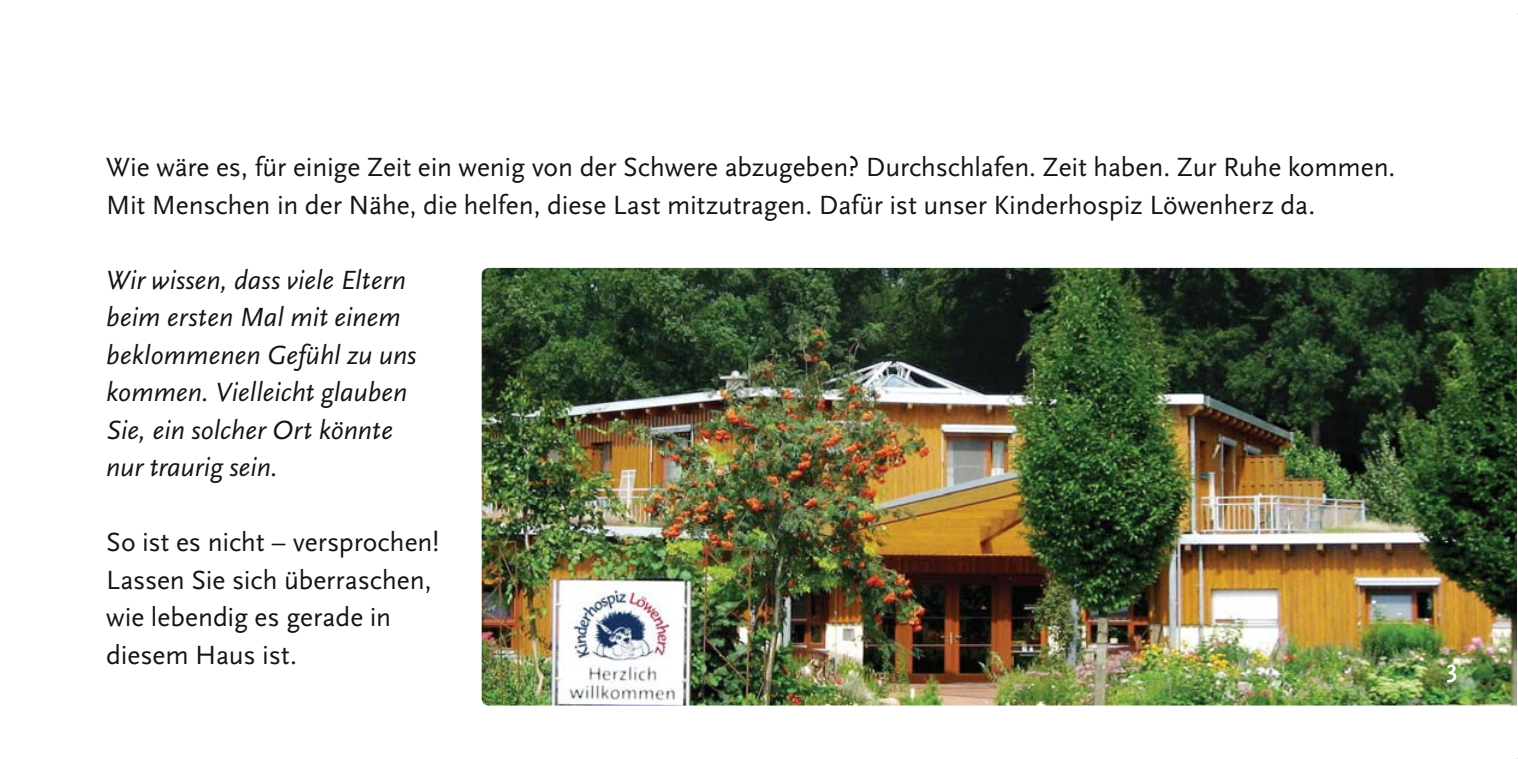
<style>
.page{position:relative;width:1518px;height:773px;background:#fff}
.page>*{position:absolute;margin:0;border:0;box-sizing:border-box;transform-origin:0 0}
.t1{font:27.5px/37.5px "Scala Sans";color:#151614}
.t2{font:italic 27.5px/37.5px "Scala Sans";color:#151614}
.t3{font:700 25px "Scala Sans";color:#fff}
</style>
<div class="page">
<img style="left:482px;top:268px;width:1035px;height:437px">
<p class="t1" style="left:106px;top:150px;width:1290px">Wie wäre es, für einige Zeit ein wenig von der Schwere abzugeben? Durchschlafen. Zeit haben. Zur Ruhe kommen.<br>Mit Menschen in der Nähe, die helfen, diese Last mitzutragen. Dafür ist unser Kinderhospiz Löwenherz da.</p>
<p class="t2" style="left:106px;top:262px;width:312px">Wir wissen, dass viele Eltern beim ersten Mal mit einem beklommenen Gefühl zu uns kommen. Vielleicht glauben<br>Sie, ein solcher Ort könnte nur traurig sein.</p>
<p class="t1" style="left:106px;top:525px;width:335px">So ist es nicht – versprochen!<br>Lassen Sie sich überraschen, wie lebendig es gerade in diesem Haus ist.</p>
<p class="t3" style="left:1446px;top:654px;width:12px">3</p>
</div>
